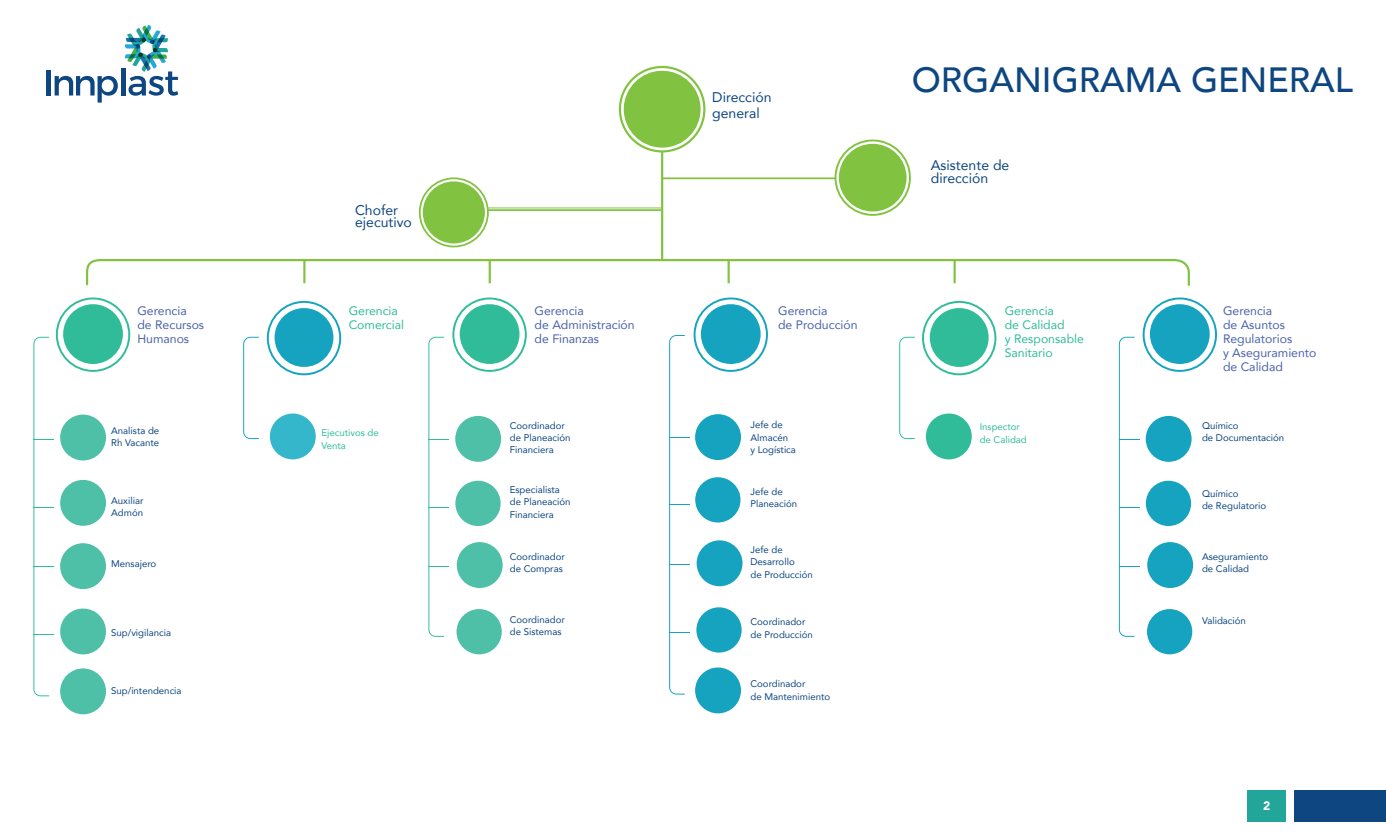
<style>
.page{position:relative;width:1386px;height:833px;background:#fff}
.page>*{position:absolute;margin:0;border:0;box-sizing:border-box;transform-origin:0 0}
.t1{font:500 35px "Avenir";color:#0d4680}
.t2{font:14px/12.2px "Avenir";color:#0d4680}
.t3{font:12.25px/14px "Avenir";color:#4a61ac}
.t4{font:12.25px/14px "Avenir";color:#30bc99}
.t5{font:900 12.25px "Avenir";color:#fff}
.t6{font:9.62px/12.2px "Avenir";color:#0d4680}
.t7{font:9.62px/12.2px "Avenir";color:#30bc99}
</style>
<div class="page">
<hr style="left:47px;top:70px;width:4px;height:25px;background:#0d4680">
<div style="left:1294px;top:790px;width:92px;height:32px;background:#0d4680"></div>
<div style="left:1248px;top:790px;width:38px;height:32px;background:#22a699"></div>
<svg style="left:243px;top:337px;width:16px;height:102px"></svg>
<div style="left:60px;top:668px;width:46px;height:46px;background:#4ec0a7;border-radius:50%"></div>
<svg style="left:267px;top:301px;width:74px;height:74px"></svg>
<svg style="left:33px;top:297px;width:97px;height:399px"></svg>
<div style="left:63px;top:304px;width:60px;height:60px;background:#30bc99;border-radius:50%"></div>
<svg style="left:428px;top:297px;width:99px;height:340px"></svg>
<div style="left:460px;top:304px;width:59px;height:60px;background:#30bc99;border-radius:50%"></div>
<div style="left:457px;top:609px;width:45px;height:45px;background:#4ec0a7;border-radius:50%"></div>
<div style="left:455px;top:481px;width:46px;height:45px;background:#4ec0a7;border-radius:50%"></div>
<div style="left:457px;top:542px;width:46px;height:46px;background:#4ec0a7;border-radius:50%"></div>
<div style="left:455px;top:416px;width:46px;height:46px;background:#4ec0a7;border-radius:50%"></div>
<div style="left:695px;top:667px;width:46px;height:46px;background:#15a3bf;border-radius:50%"></div>
<div style="left:270px;top:413px;width:46px;height:46px;background:#34b6cb;border-radius:50%"></div>
<svg style="left:922px;top:301px;width:74px;height:74px"></svg>
<svg style="left:55px;top:25px;width:1135px;height:261px"></svg>
<hr style="left:662px;top:177px;width:173px;height:2px;background:#81c340">
<hr style="left:488px;top:209px;width:173px;height:2px;background:#81c340">
<svg style="left:1119px;top:297px;width:98px;height:340px"></svg>
<div style="left:1147px;top:609px;width:45px;height:45px;background:#15a3bf;border-radius:50%"></div>
<div style="left:1146px;top:481px;width:45px;height:45px;background:#15a3bf;border-radius:50%"></div>
<div style="left:1147px;top:542px;width:46px;height:46px;background:#15a3bf;border-radius:50%"></div>
<div style="left:1146px;top:416px;width:46px;height:46px;background:#15a3bf;border-radius:50%"></div>
<svg style="left:899px;top:337px;width:16px;height:102px"></svg>
<div style="left:926px;top:413px;width:46px;height:46px;background:#30bc99;border-radius:50%"></div>
<svg style="left:669px;top:297px;width:99px;height:397px"></svg>
<div style="left:60px;top:543px;width:46px;height:46px;background:#4ec0a7;border-radius:50%"></div>
<h2 class="t2" style="left:355px;top:203px;width:58px">Chofer ejecutivo</h2>
<h2 class="t2" style="left:712px;top:88px;width:61px;line-height:16.8px">Dirección general</h2>
<h1 class="t1" style="left:912px;top:50px;width:443px">ORGANIGRAMA GENERAL</h1>
<h2 class="t2" style="left:931px;top:159px;width:80px">Asistente de dirección</h2>
<p class="t3" style="left:137px;top:304px;width:68px">Gerencia<br>de Recursos<br>Humanos</p>
<p class="t4" style="left:349px;top:304px;width:57px">Gerencia<br>Comercial</p>
<p class="t3" style="left:535px;top:304px;width:102px">Gerencia<br>de Administración de Finanzas</p>
<p class="t3" style="left:778px;top:304px;width:81px">Gerencia<br>de Producción</p>
<p class="t4" style="left:1005px;top:304px;width:81px">Gerencia<br>de Calidad<br>y Responsable<br>Sanitario</p>
<p class="t3" style="left:1223px;top:304px;width:95px">Gerencia<br>de Asuntos<br>Regulatorios<br>y Aseguramiento de Calidad</p>
<p class="t6" style="left:111px;top:424px;width:50px">Analista de<br>Rh Vacante</p>
<p class="t6" style="left:111px;top:494px;width:34px">Auxiliar<br>Admón</p>
<p class="t6" style="left:111px;top:557px;width:47px">Mensajero</p>
<p class="t6" style="left:111px;top:626px;width:61px">Sup/vigilancia</p>
<p class="t6" style="left:111px;top:684px;width:72px">Sup/intendencia</p>
<p class="t6" style="left:750px;top:418px;width:47px">Jefe de<br>Almacén<br>y Logística</p>
<p class="t6" style="left:750px;top:485px;width:48px">Jefe de<br>Planeación</p>
<p class="t6" style="left:750px;top:543px;width:64px">Jefe de<br>Desarrollo<br>de Producción</p>
<p class="t6" style="left:510px;top:419px;width:62px">Coordinador de Planeación<br>Financiera</p>
<p class="t7" style="left:321px;top:427px;width:59px">Ejecutivos de<br>Venta</p>
<p class="t7" style="left:980px;top:420px;width:49px">Inspector de Calidad</p>
<p class="t6" style="left:510px;top:483px;width:62px">Especialista de Planeación<br>Financiera</p>
<p class="t6" style="left:510px;top:550px;width:56px">Coordinador de Compras</p>
<p class="t6" style="left:510px;top:613px;width:56px">Coordinador de Sistemas</p>
<p class="t6" style="left:750px;top:616px;width:64px">Coordinador de Producción</p>
<p class="t6" style="left:750px;top:677px;width:81px">Coordinador<br>de Mantenimiento</p>
<p class="t6" style="left:1202px;top:419px;width:84px">Químico<br>de Documentación</p>
<p class="t6" style="left:1202px;top:487px;width:66px">Químico<br>de Regulatorio</p>
<p class="t6" style="left:1202px;top:550px;width:68px">Aseguramiento de Calidad</p>
<p class="t6" style="left:1202px;top:614px;width:45px">Validación</p>
<p class="t5" style="left:1263px;top:795px;width:9px">2</p>
</div>
